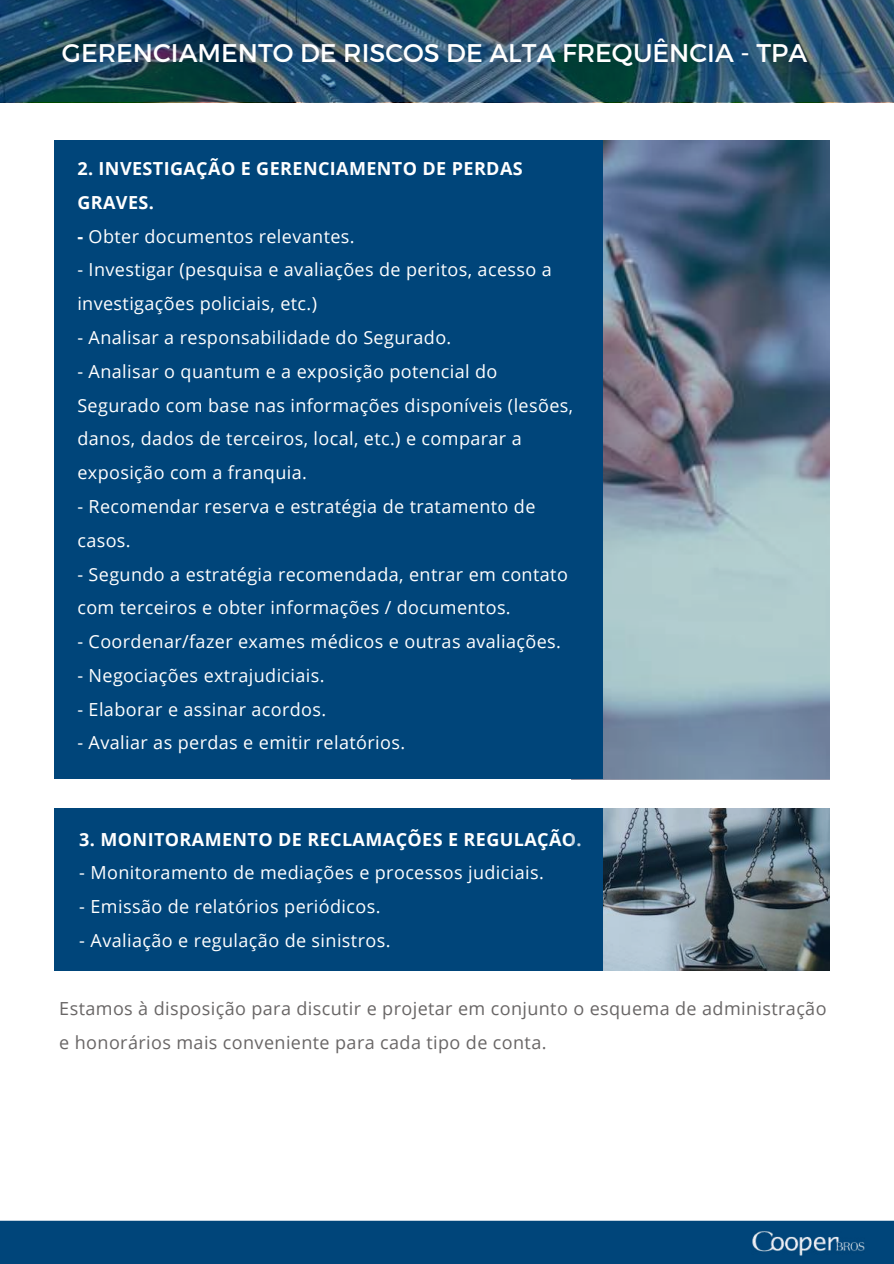
<style>
.page{position:relative;width:894px;height:1264px;background:#fff}
.page>*{position:absolute;margin:0;border:0;box-sizing:border-box;transform-origin:0 0}
.t1{font:25.5px "Montserrat";color:#fff}
.t2{font:18px/33.8px "Open Sans";letter-spacing:.02em;color:#fff}
.t3{font:18px/33.8px "Open Sans";letter-spacing:.02em;color:#696666}
.t4{font:700 18px/33.8px "Open Sans";letter-spacing:.02em;color:#fff}
.s1{font-weight:700}
</style>
<div class="page">
<div style="left:0;top:1220px;width:893px;height:43px;background:#00457a"></div>
<img style="left:751px;top:1224px;width:112px;height:35px">
<div style="left:55px;top:140px;width:548px;height:639px;background:#00457a"></div>
<svg style="left:603px;top:140px;width:226px;height:639px;background:#778c9d"></svg>
<div style="left:55px;top:808px;width:548px;height:162px;background:#00457a"></div>
<svg style="left:603px;top:808px;width:226px;height:162px;background:#66767f"></svg>
<img style="left:0;top:0;width:893px;height:102px">
<h1 class="t1" style="left:62px;top:36px;width:746px">GERENCIAMENTO DE RISCOS DE ALTA FREQUÊNCIA - TPA</h1>
<p class="t4" style="left:77px;top:151px;width:447px">2. INVESTIGAÇÃO E GERENCIAMENTO DE PERDAS<br>GRAVES.</p>
<p class="t2" style="left:77px;top:219px;width:279px"><span class="s1">-</span> Obter documentos relevantes.</p>
<p class="t2" style="left:77px;top:252px;width:476px">- Investigar (pesquisa e avaliações de peritos, acesso a investigações policiais, etc.)</p>
<p class="t2" style="left:77px;top:320px;width:375px">- Analisar a responsabilidade do Segurado.</p>
<p class="t2" style="left:77px;top:354px;width:497px">- Analisar o quantum e a exposição potencial do Segurado com base nas informações disponíveis (lesões, danos, dados de terceiros, local, etc.) e comparar a exposição com a franquia.</p>
<p class="t2" style="left:77px;top:489px;width:459px">- Recomendar reserva e estratégia de tratamento de casos.</p>
<p class="t2" style="left:77px;top:556px;width:492px">- Segundo a estratégia recomendada, entrar em contato com terceiros e obter informações / documentos.</p>
<p class="t2" style="left:77px;top:624px;width:485px">- Coordenar/fazer exames médicos e outras avaliações.</p>
<p class="t2" style="left:77px;top:658px;width:249px">- Negociações extrajudiciais.</p>
<p class="t2" style="left:77px;top:691px;width:250px">- Elaborar e assinar acordos.</p>
<p class="t2" style="left:77px;top:725px;width:329px">- Avaliar as perdas e emitir relatórios.</p>
<p class="t4" style="left:79px;top:821px;width:504px">3. MONITORAMENTO DE RECLAMAÇÕES E REGULAÇÃO.</p>
<p class="t2" style="left:79px;top:855px;width:466px">- Monitoramento de mediações e processos judiciais.</p>
<p class="t2" style="left:79px;top:889px;width:302px">- Emissão de relatórios periódicos.</p>
<p class="t2" style="left:79px;top:923px;width:312px">- Avaliação e regulação de sinistros.</p>
<p class="t3" style="left:59px;top:991px;width:768px">Estamos à disposição para discutir e projetar em conjunto o esquema de administração e honorários mais conveniente para cada tipo de conta.</p>
</div>
